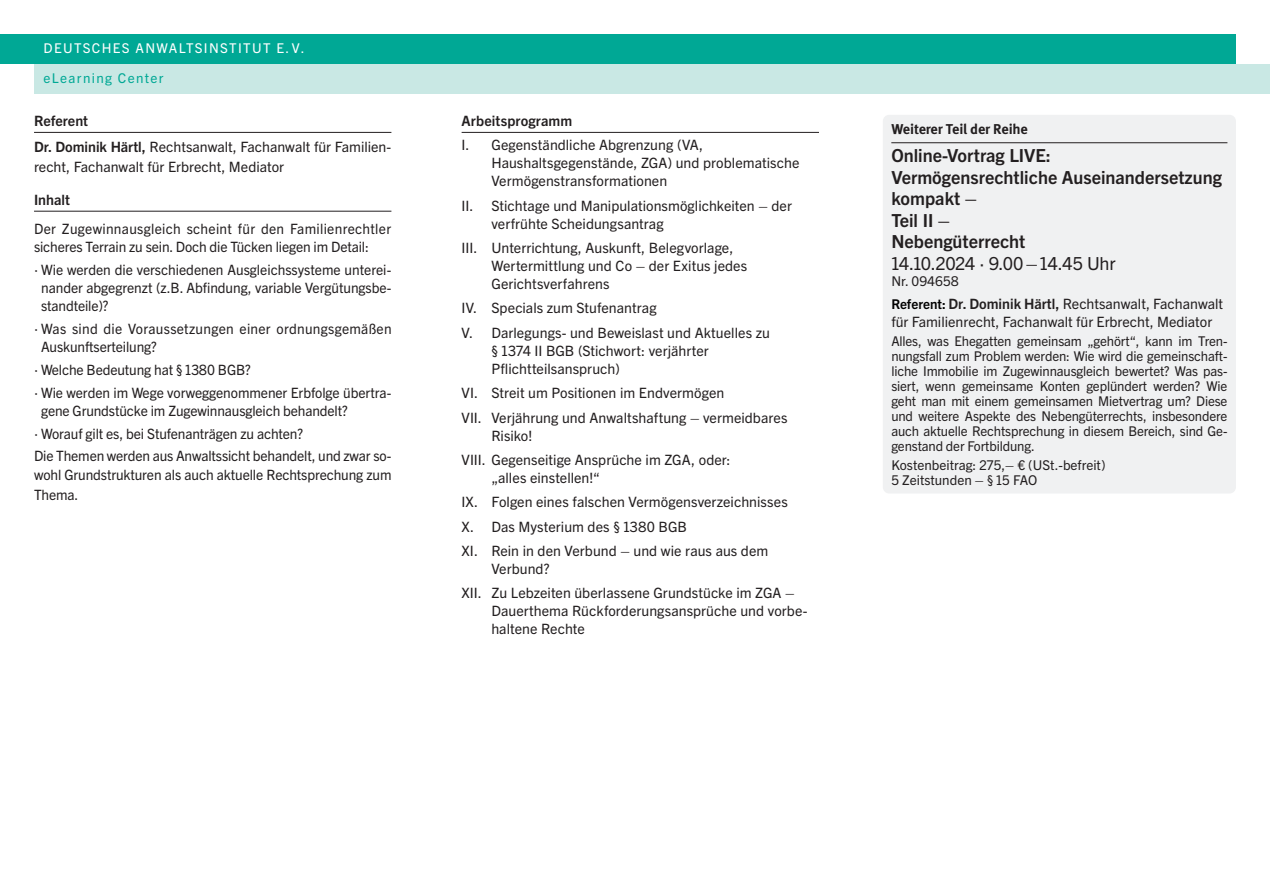
<style>
.page{position:relative;width:1270px;height:893px;background:#fff}
.page>*{position:absolute;margin:0;border:0;box-sizing:border-box;transform-origin:0 0}
.t1{font:700 18px/21.6px "Trade Gothic Next LT Pro";color:#231f20}
.t2{font:18px "Trade Gothic Next LT Pro";letter-spacing:-.015em;color:#231f20}
.t3{font:14.25px/18px "Trade Gothic Next LT Pro";color:#231f20}
.t4{font:14.25px/18.5px "Trade Gothic Next LT Pro";letter-spacing:.02em;color:#231f20}
.t5{font:700 14.25px "Trade Gothic Next LT Pro";letter-spacing:.005em;color:#231f20}
.t6{font:700 14.25px "Meta OT";letter-spacing:-.01em;color:#231f20}
.t7{font:13.5px/15px "Trade Gothic Next LT Pro";letter-spacing:-.01em;color:#231f20;text-align:justify}
.t8{font:13.5px "Trade Gothic Next LT Pro";letter-spacing:.1em;color:#fff}
.t9{font:13.5px "Trade Gothic Next LT Pro";letter-spacing:.1em;color:#00a895}
.s1{font-weight:700}
.s2{font-family:"Meta OT Norm"}
.s3{font-weight:700;font-size:13.5px;color:#000}
</style>
<div class="page">
<div style="left:34px;top:64px;width:1235px;height:30px;background:#c9e8e4"></div>
<div style="left:0;top:34px;width:1235px;height:30px;background:#00a895"></div>
<hr style="left:461px;top:132px;width:358px;height:1px;background:#231f20">
<hr style="left:34px;top:132px;width:357px;height:1px;background:#231f20">
<hr style="left:34px;top:211px;width:357px;height:1px;background:#231f20">
<div style="left:882px;top:115px;width:353px;height:378px;background:#f0f1f2;border-radius:6px"></div>
<hr style="left:891px;top:142px;width:336px;height:1px;background:#231f20">
<p class="t8" style="left:44px;top:39px;width:262px">DEUTSCHES ANWALTSINSTITUT E.V.</p>
<p class="t9" style="left:44px;top:69px;width:121px">eLearning Center</p>
<p class="t3" style="left:34px;top:107px;width:359px;line-height:26.2px"><span class="s1">Referent<br>Dr. Dominik Härtl,</span> Rechtsanwalt, Fachanwalt für Familien-</p>
<p class="t3" style="left:34px;top:157px;width:252px">recht, Fachanwalt für Erbrecht, Mediator</p>
<p class="t5" style="left:34px;top:189px;width:37px">Inhalt</p>
<p class="t4" style="left:34px;top:218px;width:358px">Der Zugewinnausgleich scheint für den Familienrechtler sicheres Terrain zu sein. Doch die Tücken liegen im Detail:</p>
<p class="t3" style="left:41px;top:259px;width:352px;line-height:18.5px;text-align:justify;text-indent:-7px"><span class="s2">·</span> Wie werden die verschiedenen Ausgleichssysteme unterei&shy;nander abgegrenzt (z.B. Abfindung, variable Vergütungsbe&shy;standteile)?</p>
<p class="t4" style="left:41px;top:319px;width:352px;text-indent:-7px"><span class="s2">·</span> Was sind die Voraussetzungen einer ordnungsgemäßen<br>Auskunftserteilung?</p>
<p class="t3" style="left:34px;top:358px;width:359px;line-height:22.6px"><span class="s2">·</span> Welche Bedeutung hat § 1380 BGB?<br><span class="s2">·</span> Wie werden im Wege vorweggenommener Erbfolge übertra-</p>
<p class="t3" style="left:34px;top:399px;width:359px;line-height:22.6px;text-indent:7px">gene Grundstücke im Zugewinnausgleich behandelt?<br><span class="s2">·</span> Worauf gilt es, bei Stufenanträgen zu achten?<br>Die Themen werden aus Anwaltssicht behandelt, und zwar so-</p>
<p class="t3" style="left:34px;top:464px;width:359px;line-height:20px">wohl Grundstrukturen als auch aktuelle Rechtsprechung zum<br>Thema.</p>
<p class="t5" style="left:461px;top:111px;width:112px">Arbeitsprogramm</p>
<p class="t3" style="left:491px;top:135px;width:309px;text-indent:-30px">I. Gegenständliche Abgrenzung (VA,<br>Haushaltsgegenstände, ZGA) und problematische<br>Vermögenstransformationen</p>
<p class="t3" style="left:491px;top:195px;width:302px;text-indent:-30px">II. Stichtage und Manipulationsmöglichkeiten – der verfrühte Scheidungsantrag</p>
<p class="t3" style="left:491px;top:238px;width:257px;text-indent:-30px">III. Unterrichtung, Auskunft, Belegvorlage,<br>Wertermittlung und Co – der Exitus jedes<br>Gerichtsverfahrens</p>
<p class="t3" style="left:461px;top:295px;width:310px;line-height:24.5px">IV. Specials zum Stufenantrag<br>V. Darlegungs- und Beweislast und Aktuelles zu</p>
<p class="t3" style="left:491px;top:341px;width:219px">§ 1374 II BGB (Stichwort: verjährter<br>Pflichtteilsanspruch)</p>
<p class="t3" style="left:461px;top:380px;width:327px;line-height:24.5px">VI. Streit um Positionen im Endvermögen<br>VII. Verjährung und Anwaltshaftung – vermeidbares</p>
<p class="t3" style="left:461px;top:422px;width:270px;line-height:24.5px;text-indent:30px">Risiko!<br>VIII. Gegenseitige Ansprüche im ZGA, oder:</p>
<p class="t3" style="left:461px;top:465px;width:327px;line-height:24.5px;text-indent:30px">„alles einstellen!“<br>IX. Folgen eines falschen Vermögensverzeichnisses X. Das Mysterium des § 1380 BGB<br>XI. Rein in den Verbund – und wie raus aus dem</p>
<p class="t3" style="left:461px;top:556px;width:334px;line-height:24.5px;text-indent:30px">Verbund?<br>XII. Zu Lebzeiten überlassene Grundstücke im ZGA –</p>
<p class="t3" style="left:491px;top:601px;width:318px">Dauerthema Rückforderungsansprüche und vorbe&shy;haltene Rechte</p>
<p class="t6" style="left:891px;top:120px;width:138px">Weiterer Teil der Reihe</p>
<p class="t1" style="left:891px;top:143px;width:332px">Online-Vortrag LIVE:<br>Vermögensrechtliche Auseinandersetzung kompakt –<br>Teil II –<br>Nebengüterrecht</p>
<p class="t2" style="left:891px;top:251px;width:226px">14.10.2024 · 9.00–14.45 Uhr</p>
<p class="t7" style="left:891px;top:273px;width:69px">Nr. 094658</p>
<p class="t3" style="left:891px;top:293px;width:333px"><span class="s3">Referent:</span> <span class="s1">Dr. Dominik Härtl,</span> Rechtsanwalt, Fachanwalt für Familienrecht, Fachanwalt für Erbrecht, Mediator</p>
<p class="t7" style="left:891px;top:332px;width:337px">Alles, was Ehegatten gemeinsam „gehört“, kann im Tren&shy;nungsfall zum Problem werden: Wie wird die gemeinschaft&shy;liche Immobilie im Zugewinnausgleich bewertet? Was pas&shy;siert, wenn gemeinsame Konten geplündert werden? Wie geht man mit einem gemeinsamen Mietvertrag um? Diese und weitere Aspekte des Nebengüterrechts, insbesondere auch aktuelle Rechtsprechung in diesem Bereich, sind Ge&shy;genstand der Fortbildung.</p>
<p class="t7" style="left:891px;top:457px;width:216px">Kostenbeitrag: 275,– € (USt.-befreit)<br>5 Zeitstunden – § 15 FAO</p>
</div>
